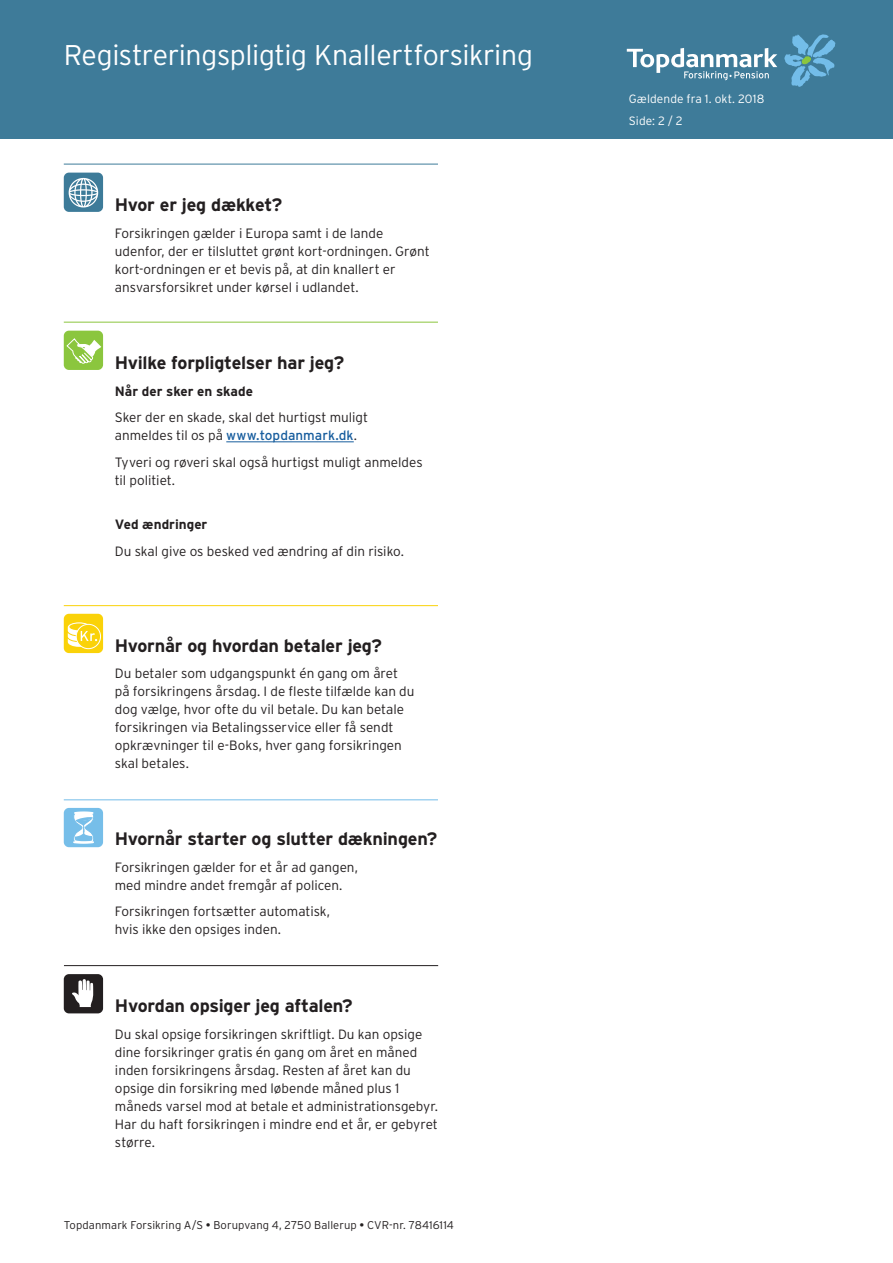
<style>
.page{position:relative;width:893px;height:1263px;background:#fff}
.page>*{position:absolute;margin:0;border:0;box-sizing:border-box;transform-origin:0 0}
.OVERSKRIFT_Hvid_EU_f{font:300 28.5px "Interstate";letter-spacing:-.015em;color:#fff}
.Brødtekst{font:700 18px "Interstate";letter-spacing:-.015em;color:#231f20}
.Mellemrubrik_Logo_bl{font:700 18px "Interstate";letter-spacing:-.015em;color:#231f20}
.Overskrift_ved_ikon{font:700 18px "Interstate";letter-spacing:-.015em;color:#231f20}
.Brødtekst-2{font:300 13.5px/18px "Interstate";color:#231f20}
.Brødtekst_fed{font:700 13.5px "Interstate";color:#231f20}
.Brødtekst-3{font:300 12px "Interstate";letter-spacing:.01em;color:#fff}
.Brødtekst-4{font:300 11.25px "Interstate";letter-spacing:.005em;color:#231f20}
.s1{font-weight:400;color:#175d9e}
.s2{font-weight:400}
</style>
<div class="page">
<div style="left:0;top:0;width:893px;height:138px;background:#3e7b99"></div>
<div style="left:64px;top:173px;width:39px;height:39px;background:#3d7b99;border-radius:5px"></div>
<svg style="left:69px;top:178px;width:29px;height:29px"></svg>
<hr style="left:64px;top:164px;width:374px;height:1px;background:#3e7b99">
<svg style="left:627px;top:48px;width:150px;height:32px"></svg>
<svg style="left:784px;top:34px;width:51px;height:53px"></svg>
<div style="left:64px;top:614px;width:39px;height:39px;background:#fad209;border-radius:5px"></div>
<svg style="left:76px;top:624px;width:25px;height:25px"></svg>
<div style="left:76px;top:624px;width:25px;height:25px;border:1px solid #fff;border-radius:50%"></div>
<svg style="left:68px;top:622px;width:29px;height:25px"></svg>
<hr style="left:64px;top:605px;width:374px;height:1px;background:#fad209">
<hr style="left:226px;top:442px;width:128px;height:1px;background:#175d9e">
<div style="left:64px;top:331px;width:39px;height:39px;background:#8bc63e;border-radius:5px"></div>
<svg style="left:66px;top:338px;width:35px;height:26px"></svg>
<hr style="left:64px;top:322px;width:374px;height:1px;background:#8bc63e">
<div style="left:64px;top:808px;width:39px;height:39px;background:#76bee9;border-radius:5px"></div>
<svg style="left:73px;top:811px;width:21px;height:33px"></svg>
<hr style="left:64px;top:799px;width:374px;height:1px;background:#73bde9">
<div style="left:64px;top:974px;width:39px;height:39px;background:#231f20;border-radius:5px"></div>
<svg style="left:72px;top:979px;width:22px;height:28px"></svg>
<hr style="left:64px;top:965px;width:374px;height:1px;background:#231f20">
<p class="OVERSKRIFT_Hvid_EU_f" style="left:64px;top:39px;width:471px">Registreringspligtig Knallertforsikring</p>
<p class="Overskrift_ved_ikon" style="left:115px;top:195px;width:169px">Hvor er jeg dækket?</p>
<p class="Brødtekst-2" style="left:115px;top:224px;width:316px">Forsikringen gælder i Europa samt i de lande udenfor, der er tilsluttet grønt kort-ordningen. Grønt kort-ordningen er et bevis på, at din knallert er ansvarsforsikret under kørsel i udlandet.</p>
<p class="Brødtekst" style="left:115px;top:353px;width:231px">Hvilke forpligtelser har jeg?</p>
<p class="Brødtekst_fed" style="left:115px;top:383px;width:140px">Når der sker en skade</p>
<p class="Brødtekst-2" style="left:115px;top:408px;width:255px">Sker der en skade, skal det hurtigst muligt anmeldes til os på <span class="s1">www.topdanmark.dk</span>.</p>
<p class="Brødtekst-2" style="left:115px;top:453px;width:309px">Tyveri og røveri skal også hurtigst muligt anmeldes til politiet.</p>
<p class="Brødtekst_fed" style="left:115px;top:517px;width:94px">Ved ændringer</p>
<p class="Brødtekst-2" style="left:115px;top:542px;width:291px">Du skal give os besked ved ændring af din risiko.</p>
<p class="Brødtekst" style="left:115px;top:635px;width:269px">Hvornår og hvordan betaler jeg?</p>
<p class="Brødtekst-2" style="left:115px;top:664px;width:301px">Du betaler som udgangspunkt én gang om året på forsikringens årsdag. I de fleste tilfælde kan du dog vælge, hvor ofte du vil betale. Du kan betale forsikringen via Betalingsservice eller få sendt opkrævninger til e-Boks, hver gang forsikringen skal betales.</p>
<p class="Brødtekst" style="left:115px;top:829px;width:324px">Hvornår starter og slutter dækningen?</p>
<p class="Brødtekst-2" style="left:115px;top:858px;width:245px">Forsikringen gælder for et år ad gangen, med mindre andet fremgår af policen.</p>
<p class="Brødtekst-2" style="left:115px;top:902px;width:217px">Forsikringen fortsætter automatisk, hvis ikke den opsiges inden.</p>
<p class="Mellemrubrik_Logo_bl" style="left:115px;top:996px;width:239px">Hvordan opsiger jeg aftalen?</p>
<p class="Brødtekst-2" style="left:115px;top:1025px;width:325px">Du skal opsige forsikringen skriftligt. Du kan opsige dine forsikringer gratis én gang om året en måned inden forsikringens årsdag. Resten af året kan du opsige din forsikring med løbende måned plus 1 måneds varsel mod at betale et administrationsgebyr.<br>Har du haft forsikringen i mindre end et år, er gebyret større.</p>
<p class="Brødtekst-4" style="left:64px;top:1218px;width:392px">Topdanmark Forsikring A/S <span class="s2">•</span> Borupvang 4, 2750 Ballerup <span class="s2">•</span> CVR-nr. 78416114</p>
<p class="Brødtekst-3" style="left:629px;top:92px;width:137px">Gældende fra 1. okt. 2018</p>
<p class="Brødtekst-3" style="left:629px;top:114px;width:55px">Side: 2 / 2</p>
</div>
